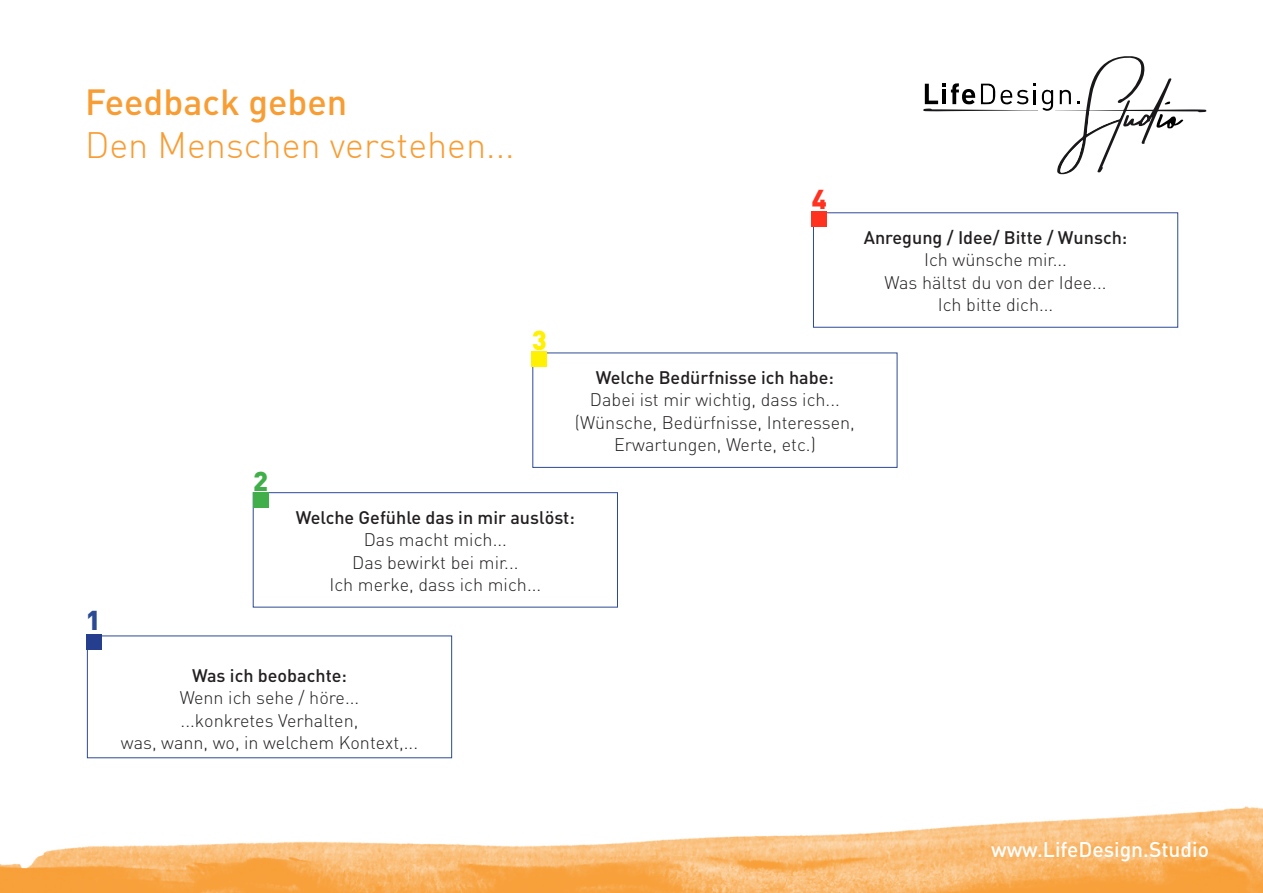
<style>
.page{position:relative;width:1263px;height:893px;background:#fff}
.page>*{position:absolute;margin:0;border:0;box-sizing:border-box;transform-origin:0 0}
.t1{font:300 36px "DIN";color:#f89d33}
.t2{font:500 36px "DIN";color:#f89d33}
.t3{font:900 27px "DIN";color:#2c4a94}
.t4{font:900 27px "DIN";color:#40ae49}
.t5{font:900 27px "DIN";color:#ff3220}
.t6{font:900 27px "DIN";color:#fff101}
.t7{font:500 21px "DIN Pro";color:#fff}
.Fließtext{font:300 18px/22.5px "DIN Pro";color:#231f20;text-align:center}
.Text_Headline{font:500 18px "DIN";color:#231f20}
</style>
<div class="page">
<svg style="left:923px;top:56px;width:283px;height:118px"></svg>
<img style="left:0;top:806px;width:1263px;height:87px">
<div style="left:86px;top:635px;width:16px;height:15px;background:#253f8e"></div>
<div style="left:253px;top:492px;width:365px;height:115px;border:1px solid #2c4a94"></div>
<div style="left:253px;top:493px;width:15px;height:15px;background:#40ae49"></div>
<div style="left:812px;top:211px;width:15px;height:16px;background:#ff3220"></div>
<div style="left:533px;top:353px;width:364px;height:115px;border:1px solid #2c4a94"></div>
<div style="left:532px;top:352px;width:15px;height:15px;background:#fff101"></div>
<h1 class="t2" style="left:85px;top:79px;width:264px">Feedback geben</h1>
<h1 class="t1" style="left:85px;top:123px;width:431px">Den Menschen verstehen...</h1>
<p class="t3" style="left:86px;top:602px;width:17px">1</p>
<p class="t4" style="left:253px;top:463px;width:17px">2</p>
<p class="t6" style="left:532px;top:322px;width:17px">3</p>
<p class="t5" style="left:812px;top:181px;width:17px">4</p>
<p class="Text_Headline" style="left:864px;top:226px;width:265px">Anregung / Idee/ Bitte / Wunsch:</p>
<p class="Fließtext" style="left:885px;top:248px;width:223px">Ich wünsche mir...<br>Was hältst du von der Idee...<br>Ich bitte dich...</p>
<p class="Text_Headline" style="left:596px;top:366px;width:239px">Welche Bedürfnisse ich habe:</p>
<p class="Fließtext" style="left:575px;top:388px;width:281px">Dabei ist mir wichtig, dass ich... (Wünsche, Bedürfnisse, Interessen,<br>Erwartungen, Werte, etc.)</p>
<p class="Text_Headline" style="left:296px;top:506px;width:280px">Welche Gefühle das in mir auslöst:</p>
<p class="Fließtext" style="left:329px;top:528px;width:213px">Das macht mich...<br>Das bewirkt bei mir...<br>Ich merke, dass ich mich...</p>
<p class="Text_Headline" style="left:192px;top:664px;width:156px">Was ich beobachte:</p>
<p class="Fließtext" style="left:121px;top:686px;width:299px">Wenn ich sehe / höre...<br>...konkretes Verhalten,<br>was, wann, wo, in welchem Kontext,...</p>
<p class="t7" style="left:991px;top:835px;width:219px">www.LifeDesign.Studio</p>
</div>
